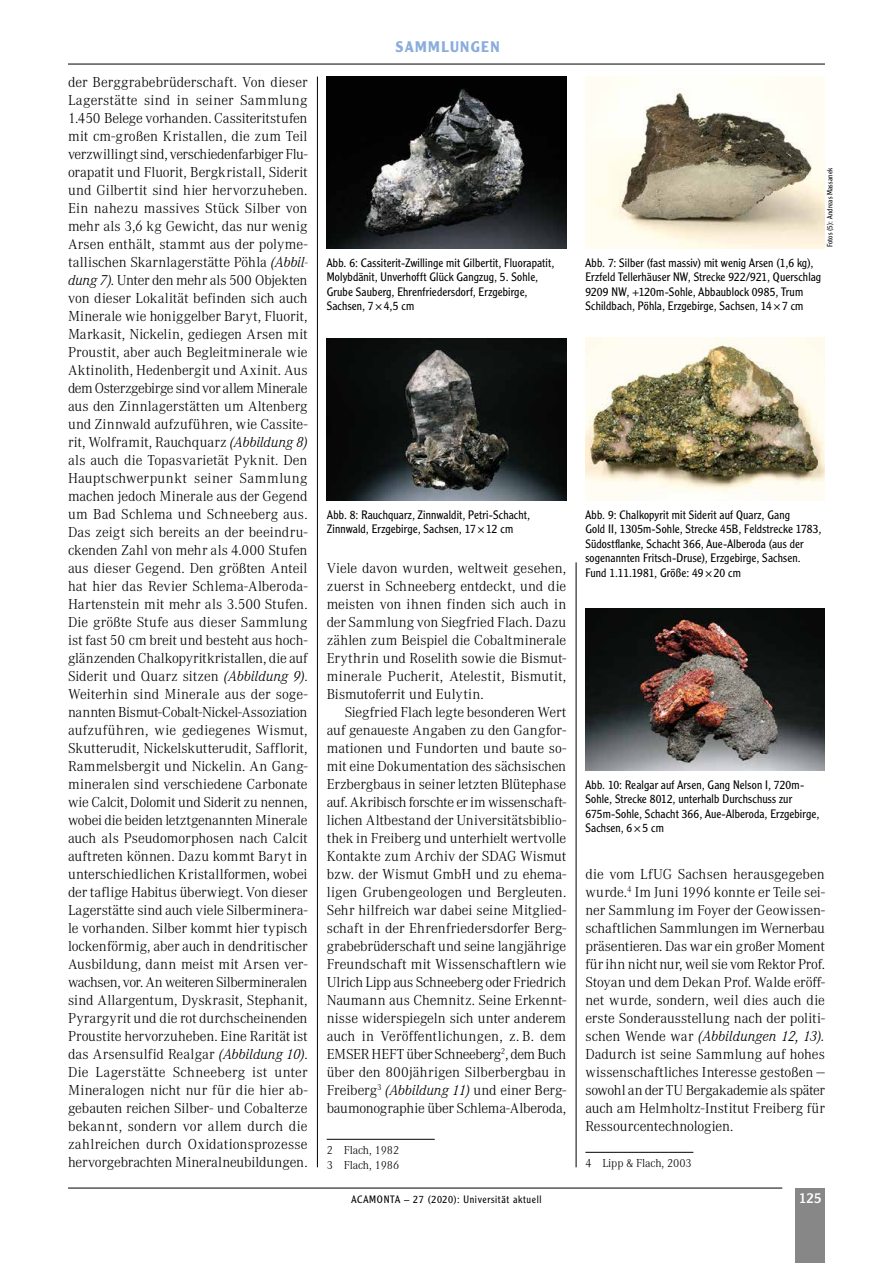
<style>
.page{position:relative;width:893px;height:1263px;background:#fff}
.page>*{position:absolute;margin:0;border:0;box-sizing:border-box;transform-origin:0 0}
.t1{font:300 15px/18px "Corporate A";letter-spacing:-.005em;color:#000;text-align:justify}
.t2{font:italic 300 15px "Corporate ATCE";color:#000}
.t3{font:700 15px "Clearface Gothic LT Std";letter-spacing:.09em;color:#8aaddc}
.t4{font:14.25px "Clearface Gothic LT Std";color:#fff}
.t5{font:300 12px/14.4px "Clearface Gothic LT Std";letter-spacing:.01em;color:#000}
.t6{font:300 12px/15px "Corporate A";letter-spacing:-.005em;color:#000}
.t7{font:300 10.5px "Clearface Gothic LT Std";letter-spacing:.055em;color:#000}
.t8{font:300 7.5px "Clearface Gothic LT Std";letter-spacing:.02em;color:#000}
.s1{font-family:"Corporate ATCE";font-style:italic}
.s2{font-family:"Corporate A";font-style:normal}
</style>
<div class="page">
<hr style="left:68px;top:64px;width:757px;height:1px;background:#000">
<hr style="left:68px;top:1188px;width:714px;height:1px;background:#000">
<div style="left:796px;top:1188px;width:29px;height:75px;background:#868786"></div>
<hr style="left:576px;top:562px;width:1px;height:605px;background:#000">
<hr style="left:317px;top:77px;width:1px;height:1090px;background:#000">
<hr style="left:327px;top:1139px;width:108px;height:1px;background:#000">
<img style="left:327px;top:77px;width:239px;height:172px">
<img style="left:585px;top:338px;width:240px;height:163px">
<img style="left:585px;top:609px;width:240px;height:162px">
<img style="left:327px;top:339px;width:239px;height:162px">
<img style="left:585px;top:76px;width:240px;height:173px">
<hr style="left:585px;top:1152px;width:108px;height:1px;background:#000">
<p class="t1" style="left:68px;top:72px;width:241px">der Berggrabebrüderschaft. Von dieser Lagerstätte sind in seiner Sammlung 1.450 Belege vorhanden. Cassiteritstufen mit cm-großen Kristallen, die zum Teil verzwillingt sind, verschiedenfarbiger Flu&shy;orapatit und Fluorit, Bergkristall, Siderit und Gilbertit sind hier hervorzuheben.<br>Ein nahezu massives Stück Silber von mehr als 3,6 kg Gewicht, das nur wenig Arsen enthält, stammt aus der polyme&shy;tallischen Skarnlagerstätte Pöhla <span class="s1">(Abbil&shy;dung 7)</span>. Unter den mehr als 500 Objekten von dieser Lokalität befinden sich auch Minerale wie honiggelber Baryt, Fluorit, Markasit, Nickelin, gediegen Arsen mit Proustit, aber auch Begleitminerale wie Aktinolith, Hedenbergit und Axinit. Aus dem Osterzgebirge sind vor allem Minerale aus den Zinnlagerstätten um Altenberg und Zinnwald aufzuführen, wie Cassite&shy;rit, Wolframit, Rauchquarz <span class="s1">(Abbildung 8) </span>als auch die Topasvarietät Pyknit. Den Hauptschwerpunkt seiner Sammlung machen jedoch Minerale aus der Gegend um Bad Schlema und Schneeberg aus.<br>Das zeigt sich bereits an der beeindru&shy;ckenden Zahl von mehr als 4.000 Stufen aus dieser Gegend. Den größten Anteil hat hier das Revier Schlema-Alberoda-Hartenstein mit mehr als 3.500 Stufen.<br>Die größte Stufe aus dieser Sammlung ist fast 50 cm breit und besteht aus hoch&shy;glänzenden Chalkopyritkristallen, die auf Siderit und Quarz sitzen <span class="s1">(Abbildung 9)</span>.<br>Weiterhin sind Minerale aus der soge&shy;nannten Bismut-Cobalt-Nickel-Assoziation aufzuführen, wie gediegenes Wismut, Skutterudit, Nickelskutterudit, Safflorit, Rammelsbergit und Nickelin. An Gang&shy;mineralen sind verschiedene Carbonate wie Calcit, Dolomit und Siderit zu nennen, wobei die beiden letztgenannten Minerale auch als Pseudomorphosen nach Calcit auftreten können. Dazu kommt Baryt in unterschiedlichen Kristallformen, wobei der taflige Habitus überwiegt. Von dieser Lagerstätte sind auch viele Silberminera&shy;le vorhanden. Silber kommt hier typisch lockenförmig, aber auch in dendritischer Ausbildung, dann meist mit Arsen ver&shy;wachsen, vor. An weiteren Silbermineralen sind Allargentum, Dyskrasit, Stephanit, Pyrargyrit und die rot durchscheinenden Proustite hervorzuheben. Eine Rarität ist das Arsensulfid Realgar <span class="s1">(Abbildung 10)</span>.<br>Die Lagerstätte Schneeberg ist unter Mineralogen nicht nur für die hier ab&shy;gebauten reichen Silber- und Cobalterze bekannt, sondern vor allem durch die zahlreichen durch Oxidationsprozesse hervorgebrachten Mineralneubildungen.</p>
<p class="t3" style="left:396px;top:38px;width:105px">SAMMLUNGEN</p>
<p class="t8" style="left:825px;top:247px;width:81px;rotate:-90deg">Fotos (5): Andreas Massanek</p>
<p class="t5" style="left:327px;top:255px;width:229px">Abb. 6: Cassiterit-Zwillinge mit Gilbertit, Fluorapatit, Molybdänit, Unverhofft Glück Gangzug, 5. Sohle, Grube Sauberg, Ehrenfriedersdorf, Erzgebirge, Sachsen, 7×4,5 cm</p>
<p class="t5" style="left:585px;top:255px;width:237px">Abb. 7: Silber (fast massiv) mit wenig Arsen (1,6 kg), Erzfeld Tellerhäuser NW, Strecke 922/921, Querschlag 9209 NW, +120m-Sohle, Abbaublock 0985, Trum Schildbach, Pöhla, Erzgebirge, Sachsen, 14×7 cm</p>
<p class="t5" style="left:327px;top:507px;width:204px">Abb. 8: Rauchquarz, Zinnwaldit, Petri-Schacht,<br>Zinnwald, Erzgebirge, Sachsen, 17×12 cm</p>
<p class="t5" style="left:585px;top:507px;width:237px">Abb. 9: Chalkopyrit mit Siderit auf Quarz, Gang<br>Gold II, 1305m-Sohle, Strecke 45B, Feldstrecke 1783, Südostflanke, Schacht 366, Aue-Alberoda (aus der sogenannten Fritsch-Druse), Erzgebirge, Sachsen.<br>Fund 1.11.1981, Größe: 49×20 cm</p>
<p class="t1" style="left:327px;top:558px;width:241px">Viele davon wurden, weltweit gesehen, zuerst in Schneeberg entdeckt, und die meisten von ihnen finden sich auch in der Sammlung von Siegfried Flach. Dazu zählen zum Beispiel die Cobaltminerale Erythrin und Roselith sowie die Bismut&shy;minerale Pucherit, Atelestit, Bismutit, Bismutoferrit und Eulytin.</p>
<p class="t1" style="left:327px;top:702px;width:241px;text-indent:18px">Siegfried Flach legte besonderen Wert auf genaueste Angaben zu den Gangfor&shy;mationen und Fundorten und baute so&shy;mit eine Dokumentation des sächsischen Erzbergbaus in seiner letzten Blütephase auf. Akribisch forschte er im wissenschaft&shy;lichen Altbestand der Universitätsbiblio&shy;thek in Freiberg und unterhielt wertvolle Kontakte zum Archiv der SDAG Wismut bzw. der Wismut GmbH und zu ehema&shy;ligen Grubengeologen und Bergleuten.<br>Sehr hilfreich war dabei seine Mitglied&shy;schaft in der Ehrenfriedersdorfer Berg&shy;grabebrüderschaft und seine langjährige Freundschaft mit Wissenschaftlern wie Ulrich Lipp aus Schneeberg oder Friedrich Naumann aus Chemnitz. Seine Erkennt&shy;nisse widerspiegeln sich unter anderem auch in Veröffentlichungen, z. B. dem EMSER HEFT über Schneeberg<sup>2</sup>, dem Buch über den 800jährigen Silberbergbau in Freiberg<sup>3</sup> <span class="s1">(Abbildung 11)</span> und einer Berg&shy;baumonographie über Schlema-Alberoda,</p>
<p class="t6" style="left:327px;top:1142px;width:74px">2 Flach, 1982<br>3 Flach, 1986</p>
<p class="t5" style="left:585px;top:777px;width:235px">Abb. 10: Realgar auf Arsen, Gang Nelson I, 720m-Sohle, Strecke 8012, unterhalb Durchschuss zur 675m-Sohle, Schacht 366, Aue-Alberoda, Erzgebirge, Sachsen, 6×5 cm</p>
<p class="t1" style="left:585px;top:864px;width:241px">die vom LfUG Sachsen herausgegeben wurde.<sup>4</sup> Im Juni 1996 konnte er Teile sei&shy;ner Sammlung im Foyer der Geowissen&shy;schaftlichen Sammlungen im Wernerbau präsentieren. Das war ein großer Moment für ihn nicht nur, weil sie vom Rektor Prof.<br>Stoyan und dem Dekan Prof. Walde eröff&shy;net wurde, sondern, weil dies auch die erste Sonderausstellung nach der politi-</p>
<p class="t2" style="left:585px;top:1027px;width:241px"><span class="s2">schen Wende war</span> (Abbildungen 12, 13).</p>
<p class="t1" style="left:585px;top:1044px;width:241px">Dadurch ist seine Sammlung auf hohes wissenschaftliches Interesse gestoßen — sowohl an der TU Bergakademie als später auch am Helmholtz-Institut Freiberg für Ressourcentechnologien.</p>
<p class="t6" style="left:585px;top:1155px;width:108px">4 Lipp &amp; Flach, 2003</p>
<p class="t7" style="left:351px;top:1193px;width:192px">ACAMONTA – 27 (2020): Universität aktuell</p>
<p class="t4" style="left:799px;top:1189px;width:24px">125</p>
</div>
